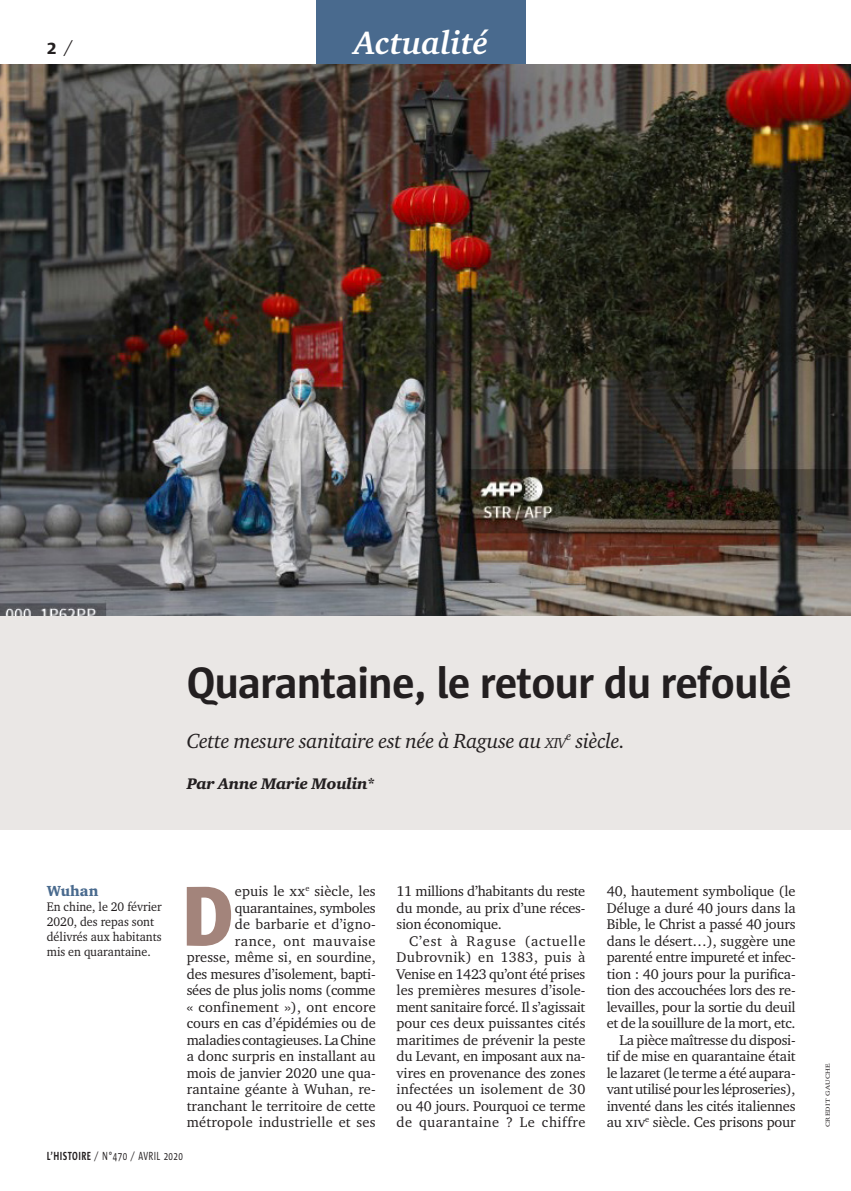
<style>
.page{position:relative;width:851px;height:1191px;background:#fff}
.page>*{position:absolute;margin:0;border:0;box-sizing:border-box;transform-origin:0 0}
.TEXTE_LETTRINE_4L{font:800 86.85px "Sun";color:#a3847b}
.TITRE_2{font:700 45px "Sun";letter-spacing:-.02em;color:#231f20}
.TETIERE_OUV_ACTUS{font:italic 700 33px "Charter ITC Std";color:#fff}
.CHAPO{font:italic 21px "Charter ITC Std";letter-spacing:-.015em;color:#231f20}
.TETIERE_FOLIO_GAUCH{font:700 19.5px "Sun";color:#231f20}
.SIGNATURE_TÊTE{font:italic 900 15.75px "Charter ITC Std";letter-spacing:-.015em;color:#231f20}
.LEGENDE{font:900 15px "Charter ITC Std";color:#496a8e;scale:.95 1}
.TEXTE{font:14.4px/16.5px "Charter ITC Std";letter-spacing:-.015em;color:#231f20;text-align:justify}
.TEXTE_LETTRINE_4L-2{font:14.4px/16.5px "Charter ITC Std";letter-spacing:-.005em;color:#231f20;text-align:right}
.LEGENDE-2{font:12.75px/15px "Charter ITC Std";color:#231f20;scale:.95 1}
.LIGNE_DE_BASE{font:12px "Sun";letter-spacing:.05em;color:#231f20;scale:.75 1}
.CREDIT{font:6px "Charter ITC Std";letter-spacing:.045em;color:#231f20;scale:1.3 1}
.s1{font-weight:300}
.s2{font-size:14.7px}
.s3{font-style:normal}
.s4{font-weight:700}
</style>
<div class="page">
<div style="left:316px;top:0;width:210px;height:64px;background:#496a8e"></div>
<div style="left:0;top:599px;width:850px;height:231px;background:#eae7e5"></div>
<hr style="left:0;top:64px;width:850px;height:1px;background:#231f20">
<img style="left:0;top:65px;width:850px;height:550px">
<p class="TETIERE_FOLIO_GAUCH" style="left:47px;top:37px;width:28px">2 <span class="s1">/</span></p>
<p class="TETIERE_OUV_ACTUS" style="left:354px;top:23px;width:135px">Actualité</p>
<p class="TITRE_2" style="left:187px;top:658px;width:606px">Quarantaine, le retour du refoulé</p>
<p class="CHAPO" style="left:187px;top:727px;width:440px">Cette mesure sanitaire est née à Raguse au <span class="s2">xiv</span><sup>e</sup> siècle.</p>
<p class="SIGNATURE_TÊTE" style="left:187px;top:773px;width:190px">Par Anne Marie Moulin<span class="s3">*</span></p>
<p class="LEGENDE" style="left:47px;top:881px;width:56px">Wuhan</p>
<p class="LEGENDE-2" style="left:47px;top:899px;width:123px">En chine, le 20 février<br>2020, des repas sont délivrés aux habitants mis en quarantaine.</p>
<p class="TEXTE_LETTRINE_4L-2" style="left:187px;top:882px;width:190px">epuis le xx<sup>e</sup> siècle, les quarantaines, symboles<br>de barbarie et d’igno-<br>rance, ont mauvaise<br>presse, même si, en sourdine, des mesures d’isolement, bapti&shy;sées de plus jolis noms (comme « confinement »), ont encore cours en cas d’épidémies ou de maladies contagieuses. La Chine a donc surpris en installant au mois de janvier 2020 une qua&shy;rantaine géante à Wuhan, re&shy;tranchant le territoire de cette métropole industrielle et ses</p>
<p class="TEXTE_LETTRINE_4L" style="left:181px;top:866px;width:54px">D</p>
<p class="TEXTE_LETTRINE_4L-2" style="left:396px;top:882px;width:190px;text-align:justify">11 millions d’habitants du reste du monde, au prix d’une réces&shy;sion économique.</p>
<p class="TEXTE" style="left:396px;top:932px;width:190px;text-indent:13px">C’est à Raguse (actuelle Dubrovnik) en 1383, puis à Venise en 1423 qu’ont été prises les premières mesures d’isole&shy;ment sanitaire forcé. Il s’agissait pour ces deux puissantes cités maritimes de prévenir la peste du Levant, en imposant aux na&shy;vires en provenance des zones infectées un isolement de 30 ou 40 jours. Pourquoi ce terme de quarantaine ? Le chiffre</p>
<p class="TEXTE" style="left:606px;top:882px;width:190px">40, hautement symbolique (le Déluge a duré 40 jours dans la Bible, le Christ a passé 40 jours dans le désert…), suggère une parenté entre impureté et infec&shy;tion : 40 jours pour la purifica&shy;tion des accouchées lors des re&shy;levailles, pour la sortie du deuil et de la souillure de la mort, etc.</p>
<p class="TEXTE" style="left:606px;top:1031px;width:190px;text-indent:13px">La pièce maîtresse du disposi&shy;tif de mise en quarantaine était le lazaret (le terme a été aupara&shy;vant utilisé pour les léproseries), inventé dans les cités italiennes au xiv<sup>e</sup> siècle. Ces prisons pour</p>
<p class="CREDIT" style="left:823px;top:1127px;width:51px;rotate:-90deg">CREDIT GAUCHE</p>
<p class="LIGNE_DE_BASE" style="left:47px;top:1149px;width:183px"><span class="s4">L’HISTOIRE</span> / N°470 / AVRIL 2020</p>
</div>
